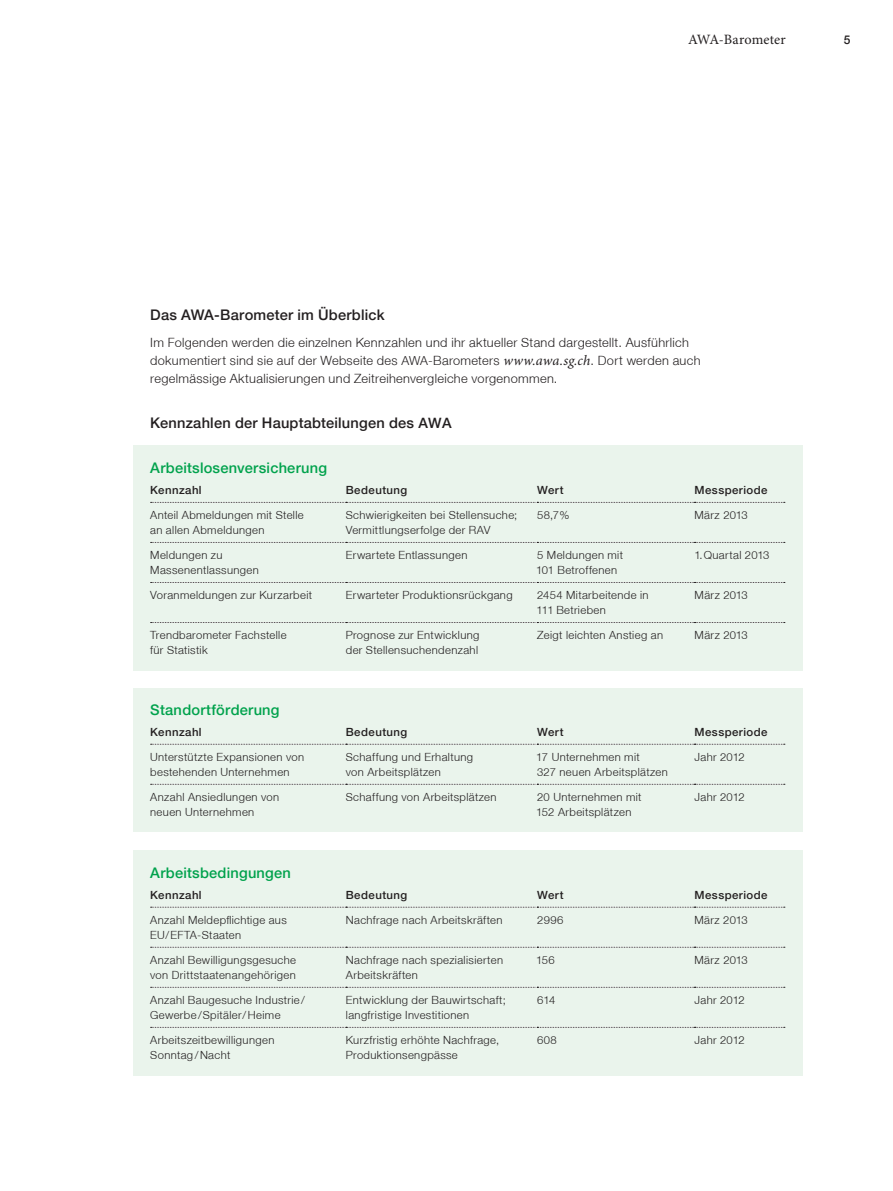
<style>
.page{position:relative;width:893px;height:1191px;background:#fff}
.page>*{position:absolute;margin:0;border:0;box-sizing:border-box;transform-origin:0 0}
.t1{font:500 14.7px "Helvetica Neue LT";letter-spacing:.015em;color:#231f20}
.t2{font:500 14.7px "Helvetica Neue LT";letter-spacing:.015em;color:#00a24c}
.t3{font:14.25px "Minion Pro";letter-spacing:.005em;color:#231f20}
.t4{font:300 12.75px/18px "Helvetica Neue LT";letter-spacing:.025em;color:#231f20}
.t5{font:500 12px "Helvetica Neue LT";color:#231f20}
.t6{font:300 11.25px/15px "Helvetica Neue LT";letter-spacing:.035em;color:#231f20}
.t7{font:500 11.25px "Helvetica Neue LT";letter-spacing:.04em;color:#231f20}
.s1{font-size:12.3px}
.s2{font-family:"Minion Pro";font-weight:400;font-style:italic;font-size:14.25px}
.s3{font-size:14.25px}
</style>
<div class="page">
<div style="left:133px;top:688px;width:669px;height:144px;background:#eaf4ec"></div>
<svg style="left:151px;top:744px;width:634px;height:1px"></svg>
<svg style="left:151px;top:784px;width:634px;height:1px"></svg>
<div style="left:133px;top:850px;width:669px;height:225px;background:#eaf4ec"></div>
<svg style="left:151px;top:906px;width:634px;height:1px"></svg>
<svg style="left:151px;top:947px;width:634px;height:1px"></svg>
<svg style="left:151px;top:987px;width:634px;height:1px"></svg>
<svg style="left:151px;top:1027px;width:634px;height:1px"></svg>
<div style="left:133px;top:445px;width:669px;height:225px;background:#eaf4ec"></div>
<svg style="left:151px;top:502px;width:634px;height:1px"></svg>
<svg style="left:151px;top:542px;width:634px;height:1px"></svg>
<svg style="left:151px;top:622px;width:634px;height:1px"></svg>
<svg style="left:151px;top:582px;width:634px;height:1px"></svg>
<p class="t3" style="left:688px;top:34px;width:99px">AWA-Barometer</p>
<p class="t5" style="left:844px;top:36px;width:8px">5</p>
<h1 class="t1" style="left:150px;top:309px;width:236px">Das AWA-Barometer im Überblick</h1>
<p class="t4" style="left:150px;top:333px;width:552px">Im Folgenden werden die einzelnen Kennzahlen und ihr aktueller Stand dargestellt. Ausführlich dokumentiert sind sie auf der Webseite des <span class="s1">AWA</span>-Barometers <span class="s2">www.awa.sg.ch</span>. Dort werden auch regelmässige Aktualisierungen und Zeitreihenvergleiche vorgenommen.</p>
<h1 class="t1" style="left:150px;top:417px;width:303px">Kennzahlen der Hauptabteilungen des <span class="s3">AWA</span></h1>
<h1 class="t2" style="left:150px;top:462px;width:178px">Arbeitslosenversicherung</h1>
<p class="t7" style="left:150px;top:486px;width:53px">Kennzahl</p>
<p class="t7" style="left:346px;top:486px;width:63px">Bedeutung</p>
<p class="t7" style="left:537px;top:486px;width:28px">Wert</p>
<p class="t7" style="left:694px;top:486px;width:75px">Messperiode</p>
<p class="t6" style="left:150px;top:507px;width:155px">Anteil Abmeldungen mit Stelle an allen Abmeldungen</p>
<p class="t6" style="left:346px;top:507px;width:173px">Schwierigkeiten bei Stellensuche;<br>Vermittlungserfolge der RAV</p>
<p class="t6" style="left:537px;top:507px;width:34px">58,7%</p>
<p class="t6" style="left:694px;top:507px;width:55px">März 2013</p>
<p class="t6" style="left:150px;top:547px;width:110px">Meldungen zu<br>Massenentlassungen</p>
<p class="t6" style="left:346px;top:547px;width:123px">Erwartete Entlassungen</p>
<p class="t6" style="left:536px;top:547px;width:88px">5 Meldungen mit<br>101 Betroffenen</p>
<p class="t6" style="left:694px;top:547px;width:76px">1. Quartal 2013</p>
<p class="t6" style="left:150px;top:587px;width:163px">Voranmeldungen zur Kurzarbeit</p>
<p class="t6" style="left:346px;top:587px;width:168px">Erwarteter Produktionsrückgang</p>
<p class="t6" style="left:536px;top:587px;width:114px">2454 Mitarbeitende in<br>111 Betrieben</p>
<p class="t6" style="left:694px;top:587px;width:55px">März 2013</p>
<p class="t6" style="left:150px;top:627px;width:138px">Trendbarometer Fachstelle für Statistik</p>
<p class="t6" style="left:346px;top:627px;width:135px">Prognose zur Entwicklung der Stellensuchendenzahl</p>
<p class="t6" style="left:537px;top:627px;width:127px">Zeigt leichten Anstieg an</p>
<p class="t6" style="left:695px;top:627px;width:55px">März 2013</p>
<h1 class="t2" style="left:150px;top:704px;width:131px">Standortförderung</h1>
<p class="t7" style="left:150px;top:727px;width:53px">Kennzahl</p>
<p class="t7" style="left:346px;top:727px;width:63px">Bedeutung</p>
<p class="t7" style="left:537px;top:727px;width:28px">Wert</p>
<p class="t7" style="left:694px;top:727px;width:75px">Messperiode</p>
<p class="t6" style="left:150px;top:749px;width:155px">Unterstützte Expansionen von bestehenden Unternehmen</p>
<p class="t6" style="left:346px;top:749px;width:129px">Schaffung und Erhaltung von Arbeitsplätzen</p>
<p class="t6" style="left:536px;top:749px;width:133px">17 Unternehmen mit<br>327 neuen Arbeitsplätzen</p>
<p class="t6" style="left:694px;top:749px;width:52px">Jahr 2012</p>
<p class="t6" style="left:150px;top:789px;width:130px">Anzahl Ansiedlungen von neuen Unternehmen</p>
<p class="t6" style="left:346px;top:789px;width:152px">Schaffung von Arbeitsplätzen</p>
<p class="t6" style="left:536px;top:789px;width:107px">20 Unternehmen mit<br>152 Arbeitsplätzen</p>
<p class="t6" style="left:694px;top:789px;width:52px">Jahr 2012</p>
<h1 class="t2" style="left:150px;top:867px;width:142px">Arbeitsbedingungen</h1>
<p class="t7" style="left:150px;top:890px;width:53px">Kennzahl</p>
<p class="t7" style="left:346px;top:890px;width:63px">Bedeutung</p>
<p class="t7" style="left:537px;top:890px;width:28px">Wert</p>
<p class="t7" style="left:694px;top:890px;width:75px">Messperiode</p>
<p class="t6" style="left:150px;top:912px;width:138px">Anzahl Meldepflichtige aus<br>EU/EFTA-Staaten</p>
<p class="t6" style="left:346px;top:912px;width:158px">Nachfrage nach Arbeitskräften</p>
<p class="t6" style="left:537px;top:912px;width:28px">2996</p>
<p class="t6" style="left:694px;top:912px;width:55px">März 2013</p>
<p class="t6" style="left:150px;top:952px;width:147px">Anzahl Bewilligungsgesuche von Drittstaatenangehörigen</p>
<p class="t6" style="left:346px;top:952px;width:159px">Nachfrage nach spezialisierten<br>Arbeitskräften</p>
<p class="t6" style="left:536px;top:952px;width:20px">156</p>
<p class="t6" style="left:694px;top:952px;width:55px">März 2013</p>
<p class="t6" style="left:150px;top:992px;width:156px">Anzahl Baugesuche Industrie/<br>Gewerbe/Spitäler/Heime</p>
<p class="t6" style="left:346px;top:992px;width:161px">Entwicklung der Bauwirtschaft; langfristige Investitionen</p>
<p class="t6" style="left:537px;top:992px;width:20px">614</p>
<p class="t6" style="left:694px;top:992px;width:52px">Jahr 2012</p>
<p class="t6" style="left:150px;top:1032px;width:126px">Arbeitszeitbewilligungen<br>Sonntag/Nacht</p>
<p class="t6" style="left:346px;top:1032px;width:155px">Kurzfristig erhöhte Nachfrage,<br>Produktionsengpässe</p>
<p class="t6" style="left:537px;top:1032px;width:21px">608</p>
<p class="t6" style="left:694px;top:1032px;width:52px">Jahr 2012</p>
</div>
